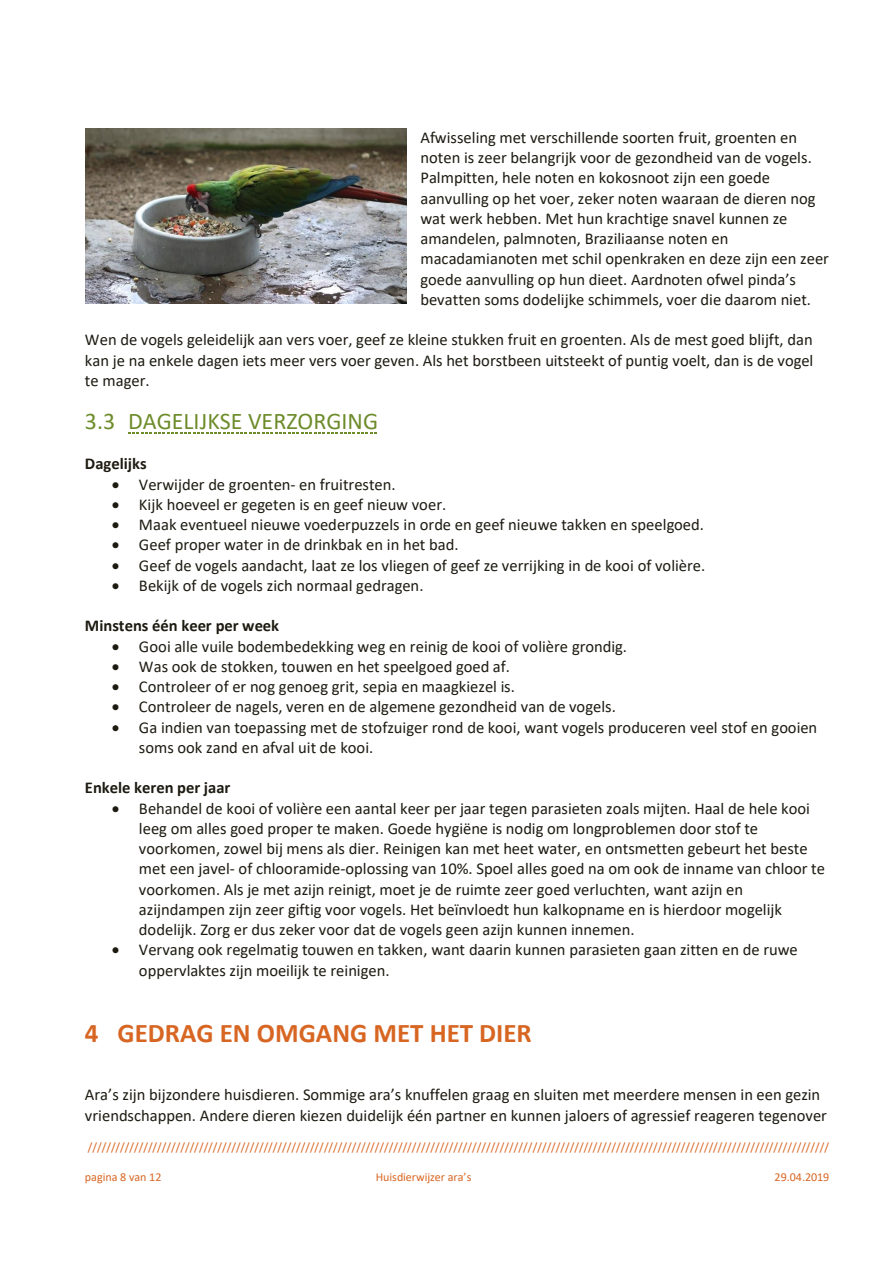
<style>
.page{position:relative;width:893px;height:1263px;background:#fff}
.page>*{position:absolute;margin:0;border:0;box-sizing:border-box;transform-origin:0 0}
.t1{font:700 27px "Calibri";color:#d86623}
.t2{font:24px "Calibri";color:#6e8c2b}
.t3{font:16.5px/20.2px "Calibri";color:#1d1b11}
.t4{font:700 16.5px "Calibri";color:#1d1b11}
.t5{font:12px "Calibri";color:#d86623}
</style>
<div class="page">
<svg style="left:128px;top:432px;width:249px;height:1px"></svg>
<img style="left:85px;top:128px;width:322px;height:175px">
<p class="t3" style="left:420px;top:129px;width:410px">Afwisseling met verschillende soorten fruit, groenten en noten is zeer belangrijk voor de gezondheid van de vogels.<br>Palmpitten, hele noten en kokosnoot zijn een goede aanvulling op het voer, zeker noten waaraan de dieren nog wat werk hebben. Met hun krachtige snavel kunnen ze amandelen, palmnoten, Braziliaanse noten en macadamianoten met schil openkraken en deze zijn een zeer goede aanvulling op hun dieet. Aardnoten ofwel pinda’s bevatten soms dodelijke schimmels, voer die daarom niet.</p>
<p class="t3" style="left:85px;top:331px;width:730px;text-align:justify">Wen de vogels geleidelijk aan vers voer, geef ze kleine stukken fruit en groenten. Als de mest goed blijft, dan kan je na enkele dagen iets meer vers voer geven. Als het borstbeen uitsteekt of puntig voelt, dan is de vogel te mager.</p>
<h2 class="t2" style="left:85px;top:411px;width:295px">3.3 DAGELIJKSE VERZORGING</h2>
<p class="t4" style="left:85px;top:457px;width:63px">Dagelijks</p>
<p class="t3" style="left:112px;top:475px;width:285px">• Verwijder de groenten- en fruitresten.</p>
<p class="t3" style="left:112px;top:495px;width:336px">• Kijk hoeveel er gegeten is en geef nieuw voer.</p>
<p class="t3" style="left:112px;top:516px;width:593px">• Maak eventueel nieuwe voederpuzzels in orde en geef nieuwe takken en speelgoed.</p>
<p class="t3" style="left:112px;top:536px;width:348px">• Geef proper water in de drinkbak en in het bad.</p>
<p class="t3" style="left:112px;top:556px;width:595px">• Geef de vogels aandacht, laat ze los vliegen of geef ze verrijking in de kooi of volière.</p>
<p class="t3" style="left:112px;top:576px;width:313px">• Bekijk of de vogels zich normaal gedragen.</p>
<p class="t4" style="left:85px;top:619px;width:196px">Minstens één keer per week</p>
<p class="t3" style="left:112px;top:637px;width:517px">• Gooi alle vuile bodembedekking weg en reinig de kooi of volière grondig.</p>
<p class="t3" style="left:112px;top:657px;width:400px">• Was ook de stokken, touwen en het speelgoed goed af.</p>
<p class="t3" style="left:112px;top:678px;width:404px">• Controleer of er nog genoeg grit, sepia en maagkiezel is.</p>
<p class="t3" style="left:112px;top:698px;width:505px">• Controleer de nagels, veren en de algemene gezondheid van de vogels.</p>
<p class="t3" style="left:139px;top:718px;width:680px;text-indent:-27px">• Ga indien van toepassing met de stofzuiger rond de kooi, want vogels produceren veel stof en gooien soms ook zand en afval uit de kooi.</p>
<p class="t4" style="left:85px;top:781px;width:147px">Enkele keren per jaar</p>
<p class="t3" style="left:139px;top:799px;width:688px;text-indent:-27px">• Behandel de kooi of volière een aantal keer per jaar tegen parasieten zoals mijten. Haal de hele kooi leeg om alles goed proper te maken. Goede hygiëne is nodig om longproblemen door stof te voorkomen, zowel bij mens als dier. Reinigen kan met heet water, en ontsmetten gebeurt het beste met een javel- of chlooramide-oplossing van 10%. Spoel alles goed na om ook de inname van chloor te voorkomen. Als je met azijn reinigt, moet je de ruimte zeer goed verluchten, want azijn en azijndampen zijn zeer giftig voor vogels. Het beïnvloedt hun kalkopname en is hierdoor mogelijk dodelijk. Zorg er dus zeker voor dat de vogels geen azijn kunnen innemen.</p>
<p class="t3" style="left:139px;top:941px;width:660px;text-indent:-27px">• Vervang ook regelmatig touwen en takken, want daarin kunnen parasieten gaan zitten en de ruwe oppervlaktes zijn moeilijk te reinigen.</p>
<h1 class="t1" style="left:85px;top:1021px;width:448px">4 GEDRAG EN OMGANG MET HET DIER</h1>
<p class="t3" style="left:85px;top:1086px;width:744px">Ara’s zijn bijzondere huisdieren. Sommige ara’s knuffelen graag en sluiten met meerdere mensen in een gezin vriendschappen. Andere dieren kiezen duidelijk één partner en kunnen jaloers of agressief reageren tegenover</p>
<p class="t5" style="left:88px;top:1142px;width:743px">////////////////////////////////////////////////////////////////////////////////////////////////////////////////////////////////////////////////////////////////</p>
<p class="t5" style="left:85px;top:1172px;width:78px">pagina 8 van 12</p>
<p class="t5" style="left:376px;top:1172px;width:97px">Huisdierwijzer ara’s</p>
<p class="t5" style="left:775px;top:1172px;width:56px">29.04.2019</p>
</div>
